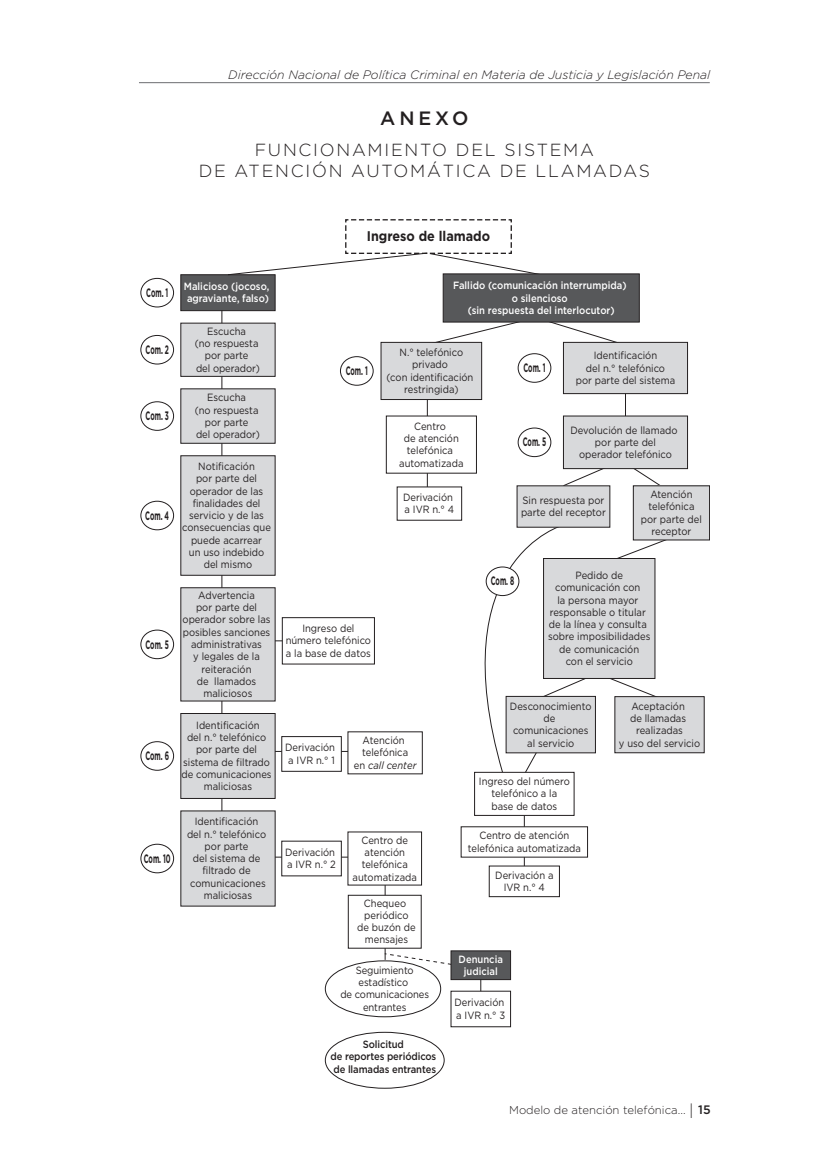
<style>
.page{position:relative;width:819px;height:1166px;background:#fff}
.page>*{position:absolute;margin:0;border:0;box-sizing:border-box;transform-origin:0 0}
.t1{font:500 19.25px "Gotham";letter-spacing:.2em;color:#231f20}
.t2{font:300 17.5px "Gotham";letter-spacing:.1em;color:#231f20}
.t3{font:700 14px "Gotham";color:#231f20;scale:.9 1}
.t4{font:italic 300 12.25px "Gotham";color:#231f20}
.t5{font:700 12.25px "Gotham";color:#231f20;scale:.54 1}
.t6{font:300 11.38px "Gotham";color:#231f20}
.t7{font:10.5px/12.2px "Gotham";color:#231f20;text-align:center;scale:.9 1}
.t8{font:500 10.5px/12.2px "Gotham";color:#fff;text-align:center;scale:.9 1}
.t9{font:500 10.5px/12.2px "Gotham";letter-spacing:-.01em;color:#231f20;text-align:center;scale:.9 1}
.s1{font-style:italic}
.s2{font-size:15.75px}
.s3{font-weight:500;font-size:12.25px}
</style>
<div class="page">
<hr style="left:139px;top:82px;width:570px;height:1px;background:#6c6d70">
<svg style="left:252px;top:268px;width:420px;height:726px"></svg>
<div style="left:474px;top:772px;width:100px;height:43px;background:#fff;border:1px solid #231f20"></div>
<div style="left:461px;top:826px;width:126px;height:31px;background:#fff"></div>
<div style="left:489px;top:866px;width:70px;height:31px;background:#fff;border:1px solid #231f20"></div>
<div style="left:633px;top:486px;width:76px;height:54px;background:#d8d9db"></div>
<hr style="left:245px;top:751px;width:146px;height:1px;background:#231f20">
<svg style="left:385px;top:953px;width:66px;height:12px"></svg>
<div style="left:451px;top:950px;width:59px;height:30px;background:#57585a;border:1px solid #231f20"></div>
<div style="left:451px;top:991px;width:59px;height:36px;background:#fff;border:1px solid #231f20"></div>
<hr style="left:221px;top:297px;width:1px;height:544px;background:#231f20">
<div style="left:282px;top:617px;width:92px;height:47px;background:#fff;border:1px solid #231f20"></div>
<div style="left:281px;top:736px;width:60px;height:35px;background:#fff;border:1px solid #231f20"></div>
<div style="left:281px;top:841px;width:60px;height:35px;background:#fff"></div>
<div style="left:348px;top:731px;width:74px;height:43px;background:#fff"></div>
<div style="left:348px;top:832px;width:74px;height:53px;background:#fff"></div>
<div style="left:348px;top:895px;width:73px;height:53px;background:#fff;border:1px solid #231f20"></div>
<div style="left:325px;top:961px;width:115px;height:56px;background:#fff;border-radius:50%"></div>
<div style="left:325px;top:960px;width:116px;height:57px;border:1px solid #231f20;border-radius:50%"></div>
<div style="left:397px;top:487px;width:65px;height:33px;background:#fff"></div>
<div style="left:386px;top:416px;width:90px;height:57px;background:#fff"></div>
<div style="left:517px;top:486px;width:93px;height:41px;background:#d8d9db"></div>
<div style="left:543px;top:558px;width:112px;height:121px;background:#d8d9db;border:1px solid #231f20"></div>
<div style="left:506px;top:696px;width:89px;height:57px;background:#d8d9db;border:1px solid #231f20"></div>
<div style="left:614px;top:696px;width:90px;height:57px;background:#d8d9db;border:1px solid #231f20"></div>
<div style="left:443px;top:273px;width:196px;height:49px;background:#57585a;border:1px solid #231f20"></div>
<div style="left:563px;top:342px;width:124px;height:52px;background:#d8d9db;border:1px solid #231f20"></div>
<div style="left:518px;top:353px;width:33px;height:30px;border:1px solid #231f20;border-radius:50%"></div>
<div style="left:563px;top:416px;width:124px;height:53px;background:#d8d9db;border:1px solid #231f20"></div>
<div style="left:518px;top:428px;width:33px;height:29px;border:1px solid #231f20;border-radius:50%"></div>
<div style="left:381px;top:342px;width:101px;height:58px;background:#d8d9db;border:1px solid #231f20"></div>
<div style="left:340px;top:356px;width:33px;height:29px;border:1px solid #231f20;border-radius:50%"></div>
<div style="left:325px;top:1032px;width:119px;height:56px;border:1px solid #231f20;border-radius:50%"></div>
<div style="left:181px;top:274px;width:94px;height:37px;background:#57585a;border:1px solid #231f20"></div>
<div style="left:140px;top:278px;width:34px;height:29px;border:1px solid #231f20;border-radius:50%"></div>
<div style="left:180px;top:323px;width:95px;height:54px;background:#d8d9db;border:1px solid #231f20"></div>
<div style="left:140px;top:335px;width:34px;height:29px;border:1px solid #231f20;border-radius:50%"></div>
<div style="left:180px;top:389px;width:95px;height:54px;background:#d8d9db"></div>
<div style="left:140px;top:401px;width:34px;height:30px;border:1px solid #231f20;border-radius:50%"></div>
<div style="left:181px;top:587px;width:94px;height:114px;background:#d8d9db"></div>
<div style="left:140px;top:630px;width:34px;height:29px;border:1px solid #231f20;border-radius:50%"></div>
<div style="left:180px;top:713px;width:95px;height:86px;background:#d8d9db;border:1px solid #231f20"></div>
<div style="left:140px;top:741px;width:34px;height:29px;border:1px solid #231f20;border-radius:50%"></div>
<div style="left:181px;top:811px;width:94px;height:95px;background:#d8d9db"></div>
<div style="left:140px;top:844px;width:34px;height:29px;border:1px solid #231f20;border-radius:50%"></div>
<div style="left:181px;top:455px;width:94px;height:120px;background:#d8d9db"></div>
<div style="left:140px;top:501px;width:34px;height:29px;border:1px solid #231f20;border-radius:50%"></div>
<svg style="left:227px;top:219px;width:285px;height:57px"></svg>
<div style="left:486px;top:567px;width:33px;height:28px;background:#fff;border-radius:50%"></div>
<div style="left:486px;top:567px;width:33px;height:29px;border:1px solid #231f20;border-radius:50%"></div>
<p class="t4" style="left:228px;top:68px;width:483px">Dirección Nacional de Política Criminal en Materia de Justicia y Legislación Penal</p>
<h1 class="t1" style="left:380px;top:107px;width:90px">ANEXO</h1>
<h2 class="t2" style="left:255px;top:140px;width:72px">FUNCIONA</h2>
<h2 class="t2" style="left:367px;top:140px;width:30px">MIENTO</h2>
<h2 class="t2" style="left:456px;top:140px;width:28px">DEL</h2>
<h2 class="t2" style="left:504px;top:140px;width:89px">SISTEMA</h2>
<h2 class="t2" style="left:199px;top:161px;width:50px">DE ATEN</h2>
<h2 class="t2" style="left:291px;top:161px;width:76px">CIÓN AUTO</h2>
<h2 class="t2" style="left:410px;top:161px;width:29px">MÁTI</h2>
<h2 class="t2" style="left:462px;top:161px;width:87px">CA DE LLA</h2>
<h2 class="t2" style="left:576px;top:161px;width:75px">MADAS</h2>
<p class="t5" style="left:146px;top:285px;width:42px">Com. 1</p>
<p class="t5" style="left:145px;top:342px;width:45px">Com. 2</p>
<p class="t5" style="left:145px;top:409px;width:45px">Com. 3</p>
<p class="t5" style="left:145px;top:508px;width:46px">Com. 4</p>
<p class="t5" style="left:145px;top:637px;width:45px">Com. 5</p>
<p class="t5" style="left:145px;top:749px;width:45px">Com. 6</p>
<p class="t5" style="left:144px;top:851px;width:52px">Com. 10</p>
<p class="t8" style="left:184px;top:280px;width:96px">Malicioso (jocoso, agraviante, falso)</p>
<p class="t7" style="left:195px;top:325px;width:74px">Escucha<br>(no respuesta por parte<br>del operador)</p>
<p class="t7" style="left:195px;top:391px;width:74px">Escucha<br>(no respuesta por parte<br>del operador)</p>
<p class="t7" style="left:182px;top:460px;width:100px">Notificación<br>por parte del operador de las finalidades del servicio y de las consecuencias que puede acarrear<br>un uso indebido del mismo</p>
<p class="t7" style="left:182px;top:589px;width:99px">Advertencia<br>por parte del operador sobre las posibles sanciones administrativas<br>y legales de la reiteración<br>de llamados maliciosos</p>
<p class="t7" style="left:181px;top:719px;width:102px">Identificación<br>del n.° telefónico por parte del sistema de filtrado de comunicaciones maliciosas</p>
<p class="t7" style="left:187px;top:815px;width:89px">Identificación del n.° telefónico por parte<br>del sistema de filtrado de comunicaciones maliciosas</p>
<h3 class="t3" style="left:367px;top:228px;width:138px">Ingreso de llamado</h3>
<p class="t8" style="left:453px;top:279px;width:194px">Fallido (comunicación interrumpida) o silencioso<br>(sin respuesta del interlocutor)</p>
<p class="t7" style="left:575px;top:349px;width:112px">Identificación<br>del n.° telefónico<br>por parte del sistema</p>
<p class="t7" style="left:386px;top:346px;width:98px">N.° telefónico privado<br>(con identificación restringida)</p>
<p class="t5" style="left:523px;top:361px;width:42px">Com. 1</p>
<p class="t5" style="left:346px;top:364px;width:42px">Com. 1</p>
<p class="t7" style="left:399px;top:420px;width:73px">Centro<br>de atención telefónica automatizada</p>
<p class="t5" style="left:522px;top:435px;width:45px">Com. 5</p>
<p class="t7" style="left:570px;top:424px;width:120px">Devolución de llamado por parte del<br>operador telefónico</p>
<p class="t7" style="left:521px;top:494px;width:96px;text-align:left">Sin respuesta por parte del receptor</p>
<p class="t7" style="left:641px;top:488px;width:69px">Atención telefónica por parte del receptor</p>
<p class="t7" style="left:548px;top:569px;width:115px">Pedido de comunicación con<br>la persona mayor responsable o titular de la línea y consulta sobre imposibilidades de comunicación<br>con el servicio</p>
<p class="t7" style="left:510px;top:700px;width:92px">Desconocimiento de comunicaciones al servicio</p>
<p class="t7" style="left:619px;top:700px;width:92px">Aceptación<br>de llamadas realizadas<br>y uso del servicio</p>
<p class="t7" style="left:479px;top:775px;width:102px">Ingreso del número telefónico a la<br>base de datos</p>
<p class="t7" style="left:467px;top:829px;width:127px">Centro de atención telefónica automatizada</p>
<p class="t7" style="left:403px;top:491px;width:58px;text-align:left">Derivación a IVR n.° 4</p>
<p class="t5" style="left:491px;top:574px;width:45px">Com. 8</p>
<p class="t7" style="left:285px;top:622px;width:96px">Ingreso del número telefónico a la base de datos</p>
<p class="t7" style="left:354px;top:734px;width:71px">Atención telefónica<br>en <span class="s1">call center</span></p>
<p class="t7" style="left:285px;top:741px;width:57px;text-align:left">Derivación a IVR n.° 1</p>
<p class="t7" style="left:352px;top:834px;width:73px">Centro de atención telefónica automatizada</p>
<p class="t7" style="left:357px;top:896px;width:67px">Chequeo periódico de buzón de mensajes</p>
<p class="t7" style="left:340px;top:964px;width:100px">Seguimiento estadístico<br>de comunicaciones entrantes</p>
<p class="t7" style="left:285px;top:846px;width:58px;text-align:left">Derivación a IVR n.° 2</p>
<p class="t7" style="left:495px;top:869px;width:66px">Derivación a<br>IVR n.° 4</p>
<p class="t8" style="left:458px;top:952px;width:51px">Denuncia judicial</p>
<p class="t7" style="left:454px;top:996px;width:58px;text-align:left">Derivación a IVR n.° 3</p>
<p class="t9" style="left:330px;top:1038px;width:119px">Solicitud<br>de reportes periódicos de llamadas entrantes</p>
<p class="t6" style="left:509px;top:1104px;width:203px">Modelo de atención telefónica... <span class="s2">|</span> <span class="s3">15</span></p>
</div>
